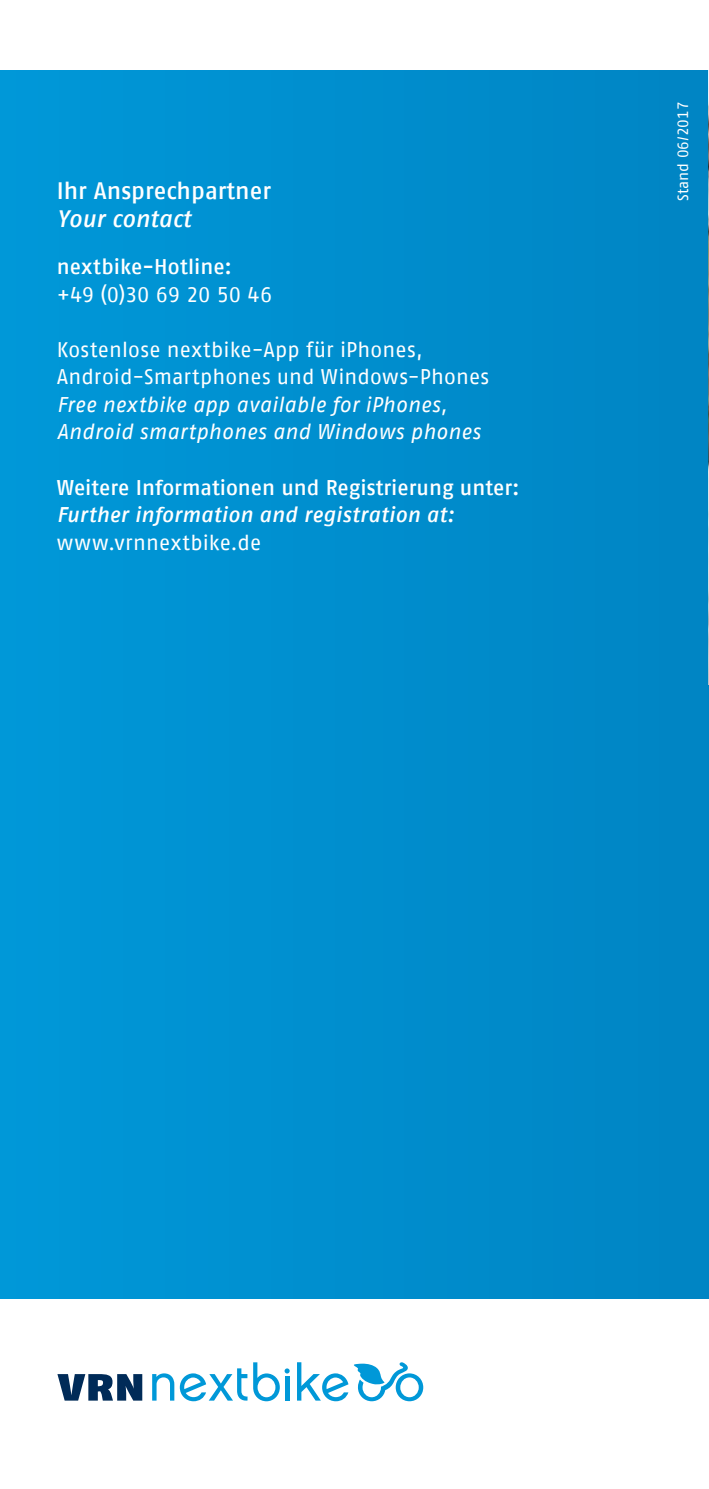
<style>
.page{position:relative;width:709px;height:1489px;background:#fff}
.page>*{position:absolute;margin:0;border:0;box-sizing:border-box;transform-origin:0 0}
.t1{font:500 23.75px "Fago No Tf";color:#fff}
.t2{font:italic 500 23.75px "Fago No Tf";color:#fff}
.t3{font:21.25px/27.5px "Fago No Tf";letter-spacing:.005em;color:#fff}
.t4{font:italic 21.25px/27.5px "Fago No Tf";letter-spacing:.01em;color:#fff}
.t5{font:500 21.25px "Fago No Tf";color:#fff}
.t6{font:italic 500 21.25px "Fago No Tf";letter-spacing:.01em;color:#fff}
.t7{font:15px "Fago No Tf";color:#fff}
</style>
<div class="page">
<div style="left:0;top:71px;width:709px;height:1227px;background:#008ece"></div>
<img style="left:708px;top:71px;width:1px;height:614px">
<svg style="left:152px;top:1373px;width:22px;height:27px"></svg>
<svg style="left:253px;top:1362px;width:37px;height:39px"></svg>
<svg style="left:180px;top:1368px;width:67px;height:33px"></svg>
<svg style="left:297px;top:1362px;width:126px;height:39px"></svg>
<svg style="left:57px;top:1374px;width:85px;height:26px"></svg>
<p class="t1" style="left:57px;top:176px;width:216px">Ihr Ansprechpartner</p>
<p class="t2" style="left:57px;top:205px;width:136px">Your contact</p>
<p class="t5" style="left:57px;top:255px;width:177px">nextbike-Hotline:</p>
<p class="t3" style="left:57px;top:280px;width:217px">+49 (0)30 69 20 50 46</p>
<p class="t3" style="left:57px;top:335px;width:434px">Kostenlose nextbike-App für iPhones,<br>Android-Smartphones und Windows-Phones</p>
<p class="t4" style="left:57px;top:390px;width:425px">Free nextbike app available for iPhones,<br>Android smartphones and Windows phones</p>
<p class="t5" style="left:57px;top:475px;width:464px">Weitere Informationen und Registrierung unter:</p>
<p class="t6" style="left:57px;top:502px;width:399px">Further information and registration at:</p>
<p class="t3" style="left:57px;top:528px;width:206px">www.vrnnextbike.de</p>
<p class="t7" style="left:674px;top:201px;width:101px;rotate:-90deg">Stand 06/2017</p>
</div>
